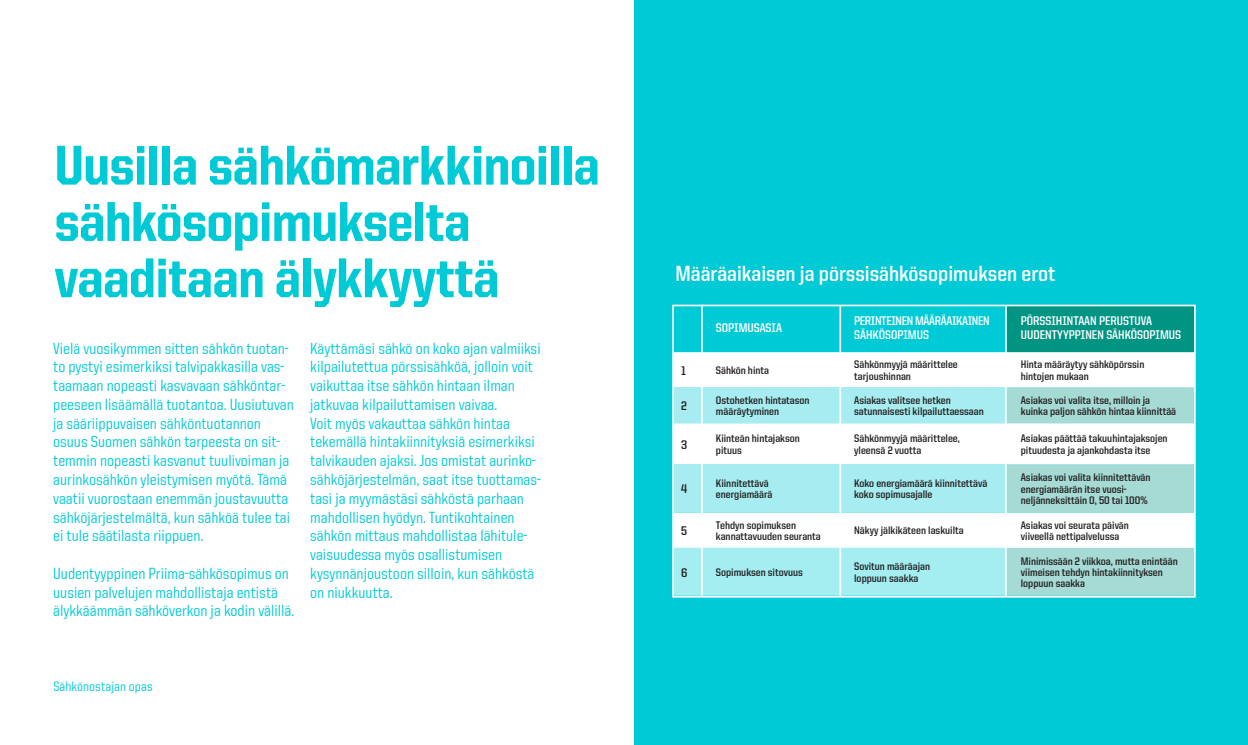
<style>
.page{position:relative;width:1248px;height:745px;background:#fff}
.page>*{position:absolute;margin:0;border:0;box-sizing:border-box;transform-origin:0 0}
.OTSIKKO{font:800 56.25px/56.2px "United Sans Semi Cond";letter-spacing:-.01em;color:#00cad5}
.t1{font:700 22px "United Sans Semi Cond";color:#fff}
.LEIPIS{font:500 16.25px/18.8px "United Sans Semi Cond";color:#00cad5}
.t2{font:500 13.75px "United Sans Semi Cond";letter-spacing:.005em;color:#00cad5}
.table_product{font:700 12.62px/13.2px "United Sans Semi Cond";color:#fff}
.table_product-2{font:700 12.62px/13.2px "United Sans Semi Cond";letter-spacing:-.025em;color:#fff}
.table_product-3{font:700 12.62px "United Sans Semi Cond";color:#231f20}
.Leipis{font:700 11px/11.2px "United Sans Semi Cond";color:#231f20}
</style>
<div class="page">
<div style="left:634px;top:0;width:613px;height:744px;background:#00cad5"></div>
<svg style="left:702px;top:307px;width:140px;height:45px"></svg>
<div style="left:1006px;top:305px;width:188px;height:47px;background:#009483"></div>
<div style="left:675px;top:352px;width:517px;height:195px;background:#fff"></div>
<svg style="left:675px;top:387px;width:330px;height:125px;background:#c3f2f4"></svg>
<svg style="left:1006px;top:387px;width:186px;height:207px;background:#c6e7e4"></svg>
<div style="left:675px;top:547px;width:330px;height:47px;background:#a4eef2"></div>
<div style="left:672px;top:304px;width:523px;height:293px;border:2px solid #fff"></div>
<hr style="left:1005px;top:305px;width:1px;height:291px;background:#fff">
<hr style="left:839px;top:305px;width:2px;height:291px;background:#fff">
<hr style="left:701px;top:304px;width:1px;height:291px;background:#fff">
<p class="OTSIKKO" style="left:55px;top:136px;width:547px">Uusilla sähkömarkkinoilla sähkösopimukselta vaaditaan älykkyyttä</p>
<p class="LEIPIS" style="left:53px;top:338px;width:242px">Vielä vuosikymmen sitten sähkön tuotan&shy;to pystyi esimerkiksi talvipakkasilla vas&shy;taamaan nopeasti kasvavaan sähköntar&shy;peeseen lisäämällä tuotantoa. Uusiutuvan ja sääriippuvaisen sähköntuotannon osuus Suomen sähkön tarpeesta on sit&shy;temmin nopeasti kasvanut tuulivoiman ja aurinkosähkön yleistymisen myötä. Tämä vaatii vuorostaan enemmän joustavuutta sähköjärjestelmältä, kun sähköä tulee tai ei tule säätilasta riippuen.</p>
<p class="LEIPIS" style="left:53px;top:563px;width:243px">Uudentyyppinen Priima-sähkösopimus on uusien palvelujen mahdollistaja entistä älykkäämmän sähköverkon ja kodin välillä.</p>
<p class="LEIPIS" style="left:310px;top:338px;width:232px">Käyttämäsi sähkö on koko ajan valmiiksi kilpailutettua pörssisähköä, jolloin voit vaikuttaa itse sähkön hintaan ilman jatkuvaa kilpailuttamisen vaivaa.<br>Voit myös vakauttaa sähkön hintaa tekemällä hintakiinnityksiä esimerkiksi talvikauden ajaksi. Jos omistat aurinko&shy;sähköjärjestelmän, saat itse tuottamas&shy;tasi ja myymästäsi sähköstä parhaan mahdollisen hyödyn. Tuntikohtainen sähkön mittaus mahdollistaa lähitule&shy;vaisuudessa myös osallistumisen kysynnänjoustoon silloin, kun sähköstä on niukkuutta.</p>
<p class="t2" style="left:53px;top:679px;width:101px">Sähkönostajan opas</p>
<p class="t1" style="left:675px;top:262px;width:381px">Määräaikaisen ja pörssisähkösopimuksen erot</p>
<p class="table_product" style="left:716px;top:321px;width:67px">SOPIMUSASIA</p>
<p class="table_product-2" style="left:854px;top:314px;width:137px">PERINTEINEN MÄÄRÄAIKAINEN<br>SÄHKÖSOPIMUS</p>
<p class="table_product" style="left:1020px;top:314px;width:162px">PÖRSSIHINTAAN PERUSTUVA<br>UUDENTYYPPINEN SÄHKÖSOPIMUS</p>
<p class="table_product-3" style="left:681px;top:363px;width:6px">1</p>
<p class="Leipis" style="left:716px;top:364px;width:55px">Sähkön hinta</p>
<p class="Leipis" style="left:854px;top:359px;width:105px">Sähkönmyyjä määrittelee tarjoushinnan</p>
<p class="Leipis" style="left:1020px;top:359px;width:125px">Hinta määräytyy sähköpörssin hintojen mukaan</p>
<p class="table_product-3" style="left:681px;top:399px;width:7px">2</p>
<p class="Leipis" style="left:716px;top:394px;width:95px">Ostohetken hintatason määräytyminen</p>
<p class="Leipis" style="left:854px;top:394px;width:131px">Asiakas valitsee hetken satunnaisesti kilpailuttaessaan</p>
<p class="Leipis" style="left:1020px;top:394px;width:157px">Asiakas voi valita itse, milloin ja kuinka paljon sähkön hintaa kiinnittää</p>
<p class="table_product-3" style="left:681px;top:437px;width:8px">3</p>
<p class="Leipis" style="left:716px;top:432px;width:85px">Kiinteän hintajakson pituus</p>
<p class="Leipis" style="left:854px;top:432px;width:107px">Sähkönmyyjä määrittelee, yleensä 2 vuotta</p>
<p class="Leipis" style="left:1020px;top:432px;width:148px">Asiakas päättää takuuhintajaksojen pituudesta ja ajankohdasta itse</p>
<p class="table_product-3" style="left:681px;top:482px;width:8px">4</p>
<p class="Leipis" style="left:716px;top:477px;width:58px">Kiinnitettävä energiamäärä</p>
<p class="Leipis" style="left:854px;top:477px;width:134px">Koko energiamäärä kiinnitettävä koko sopimusajalle</p>
<p class="Leipis" style="left:1020px;top:471px;width:131px">Asiakas voi valita kiinnitettävän energiamäärän itse vuosi&shy;neljänneksittäin 0, 50 tai 100%</p>
<p class="table_product-3" style="left:681px;top:523px;width:7px">5</p>
<p class="Leipis" style="left:716px;top:519px;width:106px">Tehdyn sopimuksen kannattavuuden seuranta</p>
<p class="Leipis" style="left:854px;top:524px;width:111px">Näkyy jälkikäteen laskuilta</p>
<p class="Leipis" style="left:1020px;top:519px;width:110px">Asiakas voi seurata päivän viiveellä nettipalvelussa</p>
<p class="table_product-3" style="left:681px;top:565px;width:8px">6</p>
<p class="Leipis" style="left:716px;top:566px;width:88px">Sopimuksen sitovuus</p>
<p class="Leipis" style="left:854px;top:560px;width:77px">Sovitun määräajan loppuun saakka</p>
<p class="Leipis" style="left:1020px;top:555px;width:158px">Minimissään 2 viikkoa, mutta enintään viimeisen tehdyn hintakiinnityksen loppuun saakka</p>
</div>
